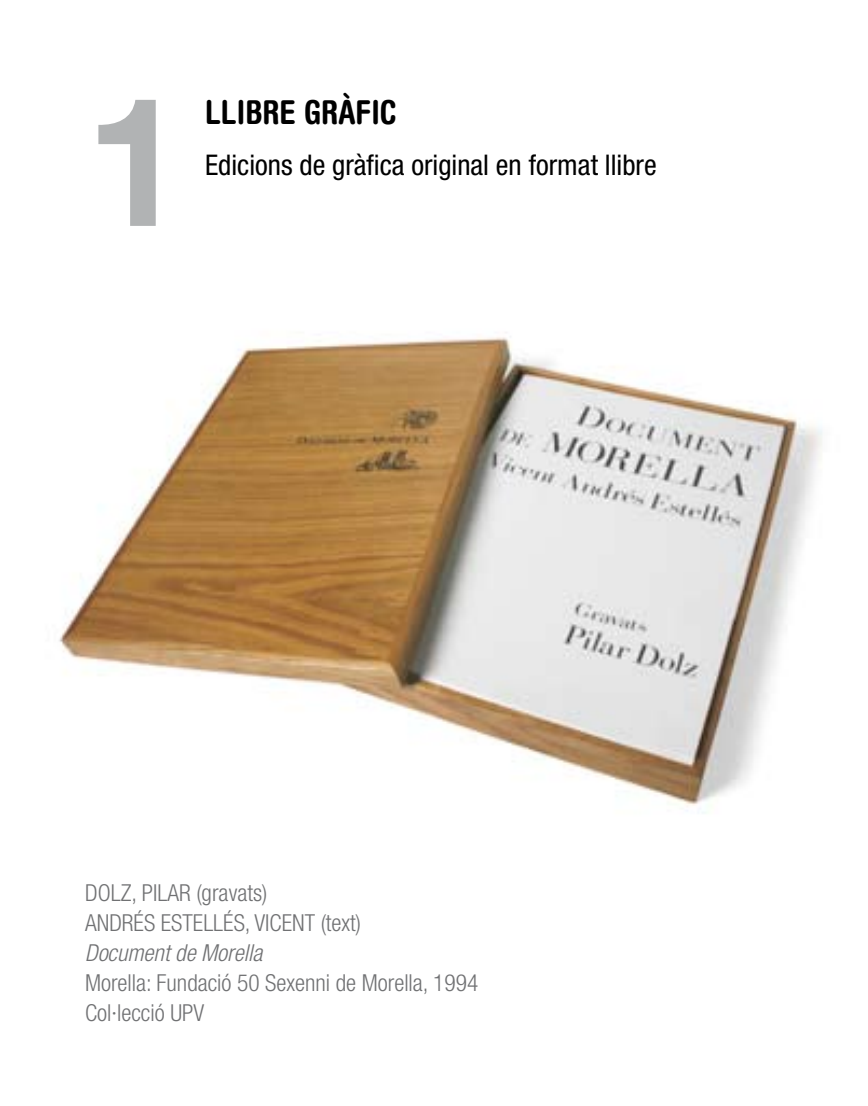
<style>
.page{position:relative;width:868px;height:1106px;background:#fff}
.page>*{position:absolute;margin:0;border:0;box-sizing:border-box;transform-origin:0 0}
.t1{font:700 180px "Helvetica Neue";color:#b1b3b4}
.t2{font:700 condensed 33px "Helvetica Rounded";color:#000}
.t3{font:condensed 28.5px "Helvetica Neue";color:#000}
.t4{font:300 condensed 23.4px/30px "Helvetica Neue";color:#707173}
.s1{font-style:italic}
</style>
<div class="page">
<img style="left:59px;top:337px;width:764px;height:476px">
<p class="t1" style="left:85px;top:50px;width:102px">1</p>
<p class="t2" style="left:205px;top:92px;width:193px">LLIBRE GRÀFIC</p>
<p class="t3" style="left:205px;top:148px;width:453px">Edicions de gràfica original en format llibre</p>
<p class="t4" style="left:85px;top:877px;width:394px">Dolz, Pilar (gravats)<br>Andrés Estellés, Vicent (text)<br><span class="s1">Document de Morella<br></span>Morella: Fundació 50 Sexenni de Morella, 1994<br>Col·lecció UPV</p>
</div>
